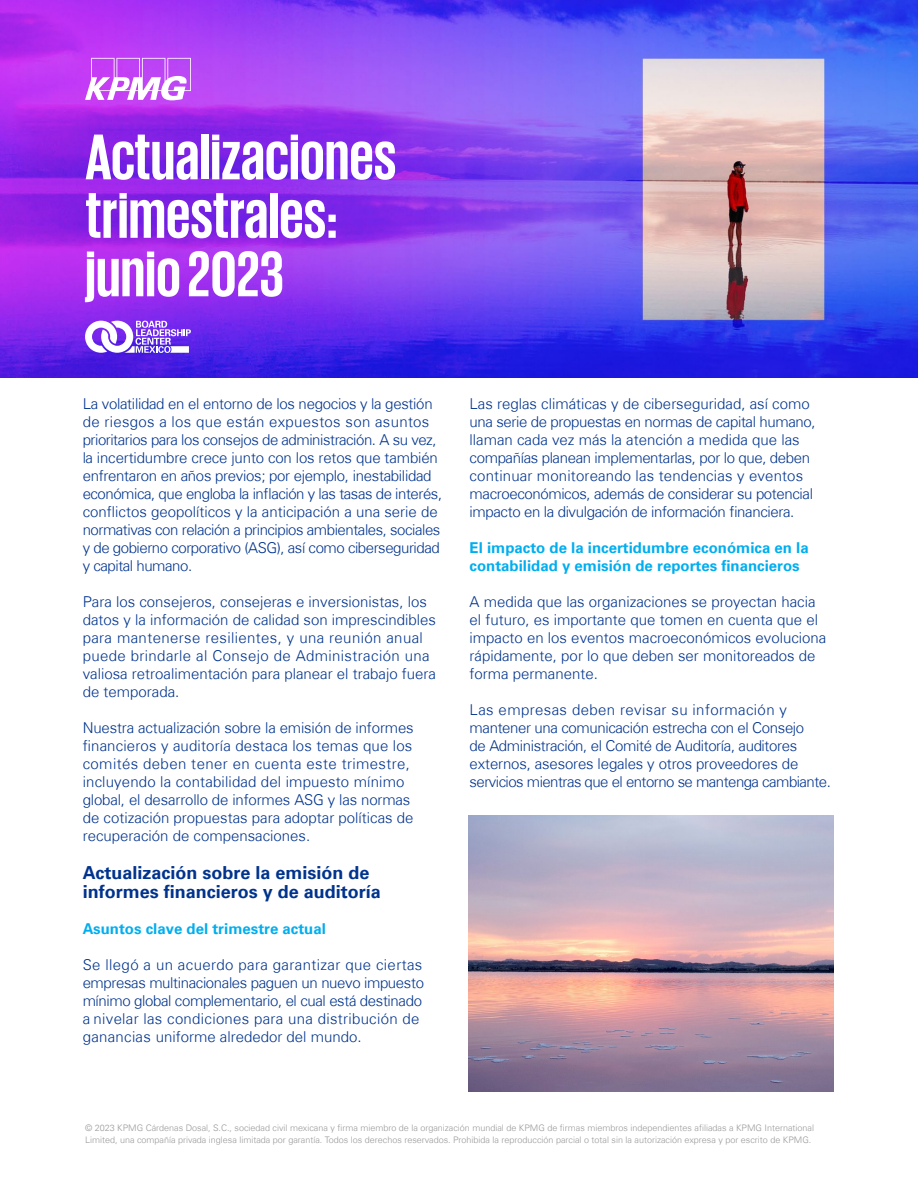
<style>
.page{position:relative;width:918px;height:1188px;background:#fff}
.page>*{position:absolute;margin:0;border:0;box-sizing:border-box;transform-origin:0 0}
.t1{font:700 66px/58.5px "KPMG";color:#fff}
.t2{font:700 18px/18.8px "Universfor KPMG";color:#00338d}
.t3{font:300 15px/18px "Universfor KPMG";color:#00338d}
.t4{font:300 15px/18px "Universfor KPMG";letter-spacing:-.025em;color:#00338d}
.t5{font:300 15px/18px "Universfor KPMG";letter-spacing:-.02em;color:#00338d}
.t6{font:700 15px/18px "Universfor KPMG";color:#00aeef}
.t7{font:300 9px/12px "Universfor KPMG";color:#989898}
</style>
<div class="page">
<img style="left:0;top:0;width:918px;height:377px">
<svg style="left:85px;top:58px;width:106px;height:42px"></svg>
<svg style="left:85px;top:321px;width:106px;height:32px"></svg>
<img style="left:469px;top:816px;width:365px;height:276px">
<h1 class="t1" style="left:85px;top:126px;width:313px">Actualizaciones trimestrales: junio 2023</h1>
<p class="t5" style="left:83px;top:395px;width:361px">La volatilidad en el entorno de los negocios y la gestión de riesgos a los que están expuestos son asuntos prioritarios para los consejos de administración. A su vez, la incertidumbre crece junto con los retos que también enfrentaron en años previos; por ejemplo, inestabilidad económica, que engloba la inflación y las tasas de interés, conflictos geopolíticos y la anticipación a una serie de normativas con relación a principios ambientales, sociales y de gobierno corporativo (ASG), así como ciberseguridad y capital humano.</p>
<p class="t3" style="left:83px;top:593px;width:355px">Para los consejeros, consejeras e inversionistas, los datos y la información de calidad son imprescindibles para mantenerse resilientes, y una reunión anual puede brindarle al Consejo de Administración una valiosa retroalimentación para planear el trabajo fuera de temporada.</p>
<p class="t3" style="left:83px;top:719px;width:333px">Nuestra actualización sobre la emisión de informes financieros y auditoría destaca los temas que los comités deben tener en cuenta este trimestre, incluyendo la contabilidad del impuesto mínimo global, el desarrollo de informes ASG y las normas de cotización propuestas para adoptar políticas de recuperación de compensaciones.</p>
<p class="t2" style="left:83px;top:863px;width:300px">Actualización sobre la emisión de informes financieros y de auditoría</p>
<p class="t6" style="left:83px;top:919px;width:245px">Asuntos clave del trimestre actual</p>
<p class="t3" style="left:83px;top:955px;width:343px">Se llegó a un acuerdo para garantizar que ciertas empresas multinacionales paguen un nuevo impuesto mínimo global complementario, el cual está destinado a nivelar las condiciones para una distribución de ganancias uniforme alrededor del mundo.</p>
<p class="t4" style="left:470px;top:395px;width:348px">Las reglas climáticas y de ciberseguridad, así como una serie de propuestas en normas de capital humano, llaman cada vez más la atención a medida que las compañías planean implementarlas, por lo que, deben continuar monitoreando las tendencias y eventos macroeconómicos, además de considerar su potencial impacto en la divulgación de información financiera.</p>
<p class="t6" style="left:470px;top:539px;width:341px">El impacto de la incertidumbre económica en la contabilidad y emisión de reportes financieros</p>
<p class="t3" style="left:470px;top:593px;width:358px">A medida que las organizaciones se proyectan hacia el futuro, es importante que tomen en cuenta que el impacto en los eventos macroeconómicos evoluciona rápidamente, por lo que deben ser monitoreados de forma permanente.</p>
<p class="t4" style="left:470px;top:701px;width:363px">Las empresas deben revisar su información y mantener una comunicación estrecha con el Consejo<br>de Administración, el Comité de Auditoría, auditores externos, asesores legales y otros proveedores de servicios mientras que el entorno se mantenga cambiante.</p>
<p class="t7" style="left:85px;top:1122px;width:730px">© 2023 KPMG Cárdenas Dosal, S.C., sociedad civil mexicana y firma miembro de la organización mundial de KPMG de firmas miembros independientes afiliadas a KPMG International<br>Limited, una compañía privada inglesa limitada por garantía. Todos los derechos reservados. Prohibida la reproducción parcial o total sin la autorización expresa y por escrito de KPMG.</p>
</div>
